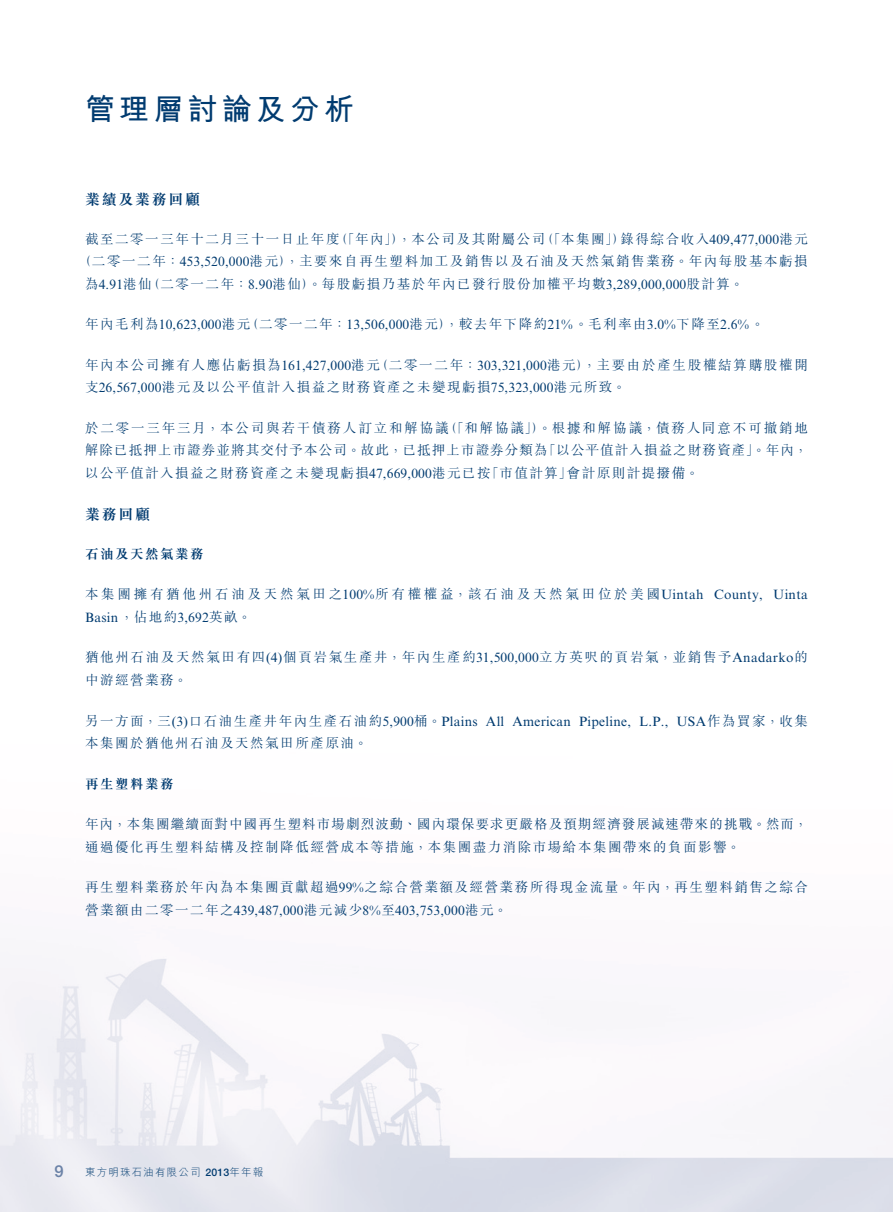
<style>
.page{position:relative;width:893px;height:1212px;background:#fff}
.page>*{position:absolute;margin:0;border:0;box-sizing:border-box;transform-origin:0 0}
.t1{font:700 30px "M Hei HK";letter-spacing:.14em;color:#003b70}
.t2{font:500 16.5px "Helvetica Neue LT Std";color:#6b82a7}
._03_H1{font:700 15px "M Sung HK";letter-spacing:.11em;color:#003b70}
._01_Body_Text{font:300 13.5px/22.5px "M Sung HK";letter-spacing:.115em;color:#003b70}
._01_Body_Text-2{font:300 13.5px/22.5px "M Sung HK";letter-spacing:.08em;color:#003b70}
._01_Body_Text-3{font:13.5px "Times New Roman MT Std";letter-spacing:.02em;color:#003b70}
._01_Body_Text-4{font:300 13.5px/22.5px "M Sung HK";letter-spacing:.205em;color:#003b70}
._01_Body_Text-5{font:300 13.5px "M Sung HK";letter-spacing:.14em;color:#003b70}
._04___H2{font:700 13.5px "M Sung HK";letter-spacing:.11em;color:#003b70}
.t3{font:300 10.5px "M Hei HK";letter-spacing:.115em;color:#003b70}
.s1{font-family:"M Sung HK";font-weight:300}
.s2{font-family:"Times New Roman MT Std";font-weight:400}
.s3{font-family:"Helvetica Neue LT Std";font-weight:500}
</style>
<div class="page">
<img style="left:0;top:959px;width:893px;height:253px">
<h1 class="t1" style="left:85px;top:87px;width:271px">管理層討論及分析</h1>
<p class="_03_H1" style="left:85px;top:189px;width:117px">業績及業務回顧</p>
<p class="_01_Body_Text" style="left:398px;top:227px;width:149px">，本公司及其附屬公司</p>
<p class="_01_Body_Text-3" style="left:620px;top:232px;width:189px"><span class="s1">錄得綜合收入</span>409,477,000<span class="s1">港元</span></p>
<p class="_01_Body_Text" style="left:85px;top:227px;width:256px">截至二零一三年十二月三十一日止年度</p>
<p class="_01_Body_Text" style="left:78px;top:250px;width:731px">（二零一二年：<span class="s2">453,520,000</span>港元，）主要來自再生塑料加工及銷售以及石油及天然氣銷售業務。年內每股基本虧損</p>
<p class="_01_Body_Text" style="left:147px;top:272px;width:598px">（二零一二年：<span class="s2">8.90</span>港仙）。每股虧損乃基於年內已發行股份加權平均數<span class="s2">3,289,000,000</span>股計算。</p>
<p class="_01_Body_Text" style="left:541px;top:227px;width:86px">（「本集團」）</p>
<p class="_01_Body_Text" style="left:335px;top:227px;width:71px">（「年內」）</p>
<p class="_01_Body_Text-3" style="left:85px;top:277px;width:68px"><span class="s1">為</span>4.91<span class="s1">港仙</span></p>
<p class="_01_Body_Text-3" style="left:85px;top:317px;width:167px"><span class="s1">年內毛利為</span>10,623,000<span class="s1">港元</span></p>
<p class="_01_Body_Text" style="left:245px;top:313px;width:520px">（二零一二年：<span class="s2">13,506,000</span>港元，）較去年下降約<span class="s2">21%</span>。毛利率由<span class="s2">3.0%</span>下降至<span class="s2">2.6%</span>。</p>
<p class="_01_Body_Text" style="left:85px;top:353px;width:542px">年內本公司擁有人應佔虧損為<span class="s2">161,427,000</span>港元<br>支<span class="s2">26,567,000</span>港元及以公平值計入損益之財務資產之未變現虧損<span class="s2">75,323,000</span>港元所致。</p>
<p class="_01_Body_Text-5" style="left:444px;top:418px;width:366px">（「和解協議」）。根據和解協議，債務人同意不可撤銷地</p>
<p class="_01_Body_Text" style="left:375px;top:353px;width:434px">（二零一二年：<span class="s2">303,321,000</span>港元，）主要由於產生股權結算購股權開</p>
<p class="_01_Body_Text-5" style="left:85px;top:418px;width:365px">於二零一三年三月，本公司與若干債務人訂立和解協議</p>
<p class="_01_Body_Text-2" style="left:85px;top:439px;width:464px">解除已抵押上市證券並將其交付予本公司。故此，已抵押上市證券分類為</p>
<p class="_01_Body_Text-2" style="left:543px;top:439px;width:266px">「以公平值計入損益之財務資產」。年內，</p>
<p class="_01_Body_Text" style="left:85px;top:461px;width:407px">以公平值計入損益之財務資產之未變現虧損<span class="s2">47,669,000</span>港元已按</p>
<p class="_03_H1" style="left:85px;top:504px;width:67px">業務回顧</p>
<p class="_04___H2" style="left:85px;top:545px;width:120px">石油及天然氣業務</p>
<p class="_01_Body_Text" style="left:486px;top:461px;width:87px">「市值計算」</p>
<p class="_01_Body_Text" style="left:567px;top:461px;width:134px">會計原則計提撥備。</p>
<p class="_01_Body_Text-4" style="left:85px;top:583px;width:620px">本集團擁有猶他州石油及天然氣田之<span class="s2">100%</span>所有權權益，該石油及天然氣田位於美國<span class="s2">Uintah<br>Basin</span>，佔地約<span class="s2">3,692</span>英畝。</p>
<p class="_01_Body_Text" style="left:85px;top:646px;width:724px">猶他州石油及天然氣田有四 <span class="s2">)4(</span> 個頁岩氣生產井，年內生產約<span class="s2">31,500,000</span>立方英呎的頁岩氣，並銷售予<span class="s2">Anadarko</span>的中游經營業務。</p>
<p class="_01_Body_Text" style="left:677px;top:709px;width:133px"><span class="s2">USA</span>作為買家，收集</p>
<p class="_01_Body_Text-3" style="left:773px;top:587px;width:36px">Uinta</p>
<p class="_01_Body_Text-3" style="left:714px;top:587px;width:50px">County,</p>
<p class="_01_Body_Text" style="left:85px;top:709px;width:394px">另一方面，三 <span class="s2">)3(</span> 口石油生產井年內生產石油約<span class="s2">5,900</span>桶。<span class="s2">Plains</span>本集團於猶他州石油及天然氣田所產原油。</p>
<p class="_04___H2" style="left:85px;top:774px;width:90px">再生塑料業務</p>
<p class="_01_Body_Text-2" style="left:85px;top:812px;width:724px">年內，本集團繼續面對中國再生塑料市場劇烈波動、國內環保要求更嚴格及預期經濟發展減速帶來的挑戰。然而，通過優化再生塑料結構及控制降低經營成本等措施，本集團盡力消除市場給本集團帶來的負面影響。</p>
<p class="_01_Body_Text" style="left:85px;top:875px;width:724px">再生塑料業務於年內為本集團貢獻超過<span class="s2">99%</span>之綜合營業額及經營業務所得現金流量。年內，再生塑料銷售之綜合營業額由二零一二年之<span class="s2">439,487,000</span>港元減少<span class="s2">8%</span>至<span class="s2">403,753,000</span>港元。</p>
<p class="_01_Body_Text-3" style="left:512px;top:713px;width:60px">American</p>
<p class="_01_Body_Text-3" style="left:579px;top:713px;width:91px">Pipeline L, P. . ,</p>
<p class="_01_Body_Text-3" style="left:486px;top:713px;width:20px">All</p>
<p class="t2" style="left:55px;top:1161px;width:11px">9</p>
<p class="t3" style="left:85px;top:1165px;width:180px">東方明珠石油有限公司 <span class="s3">2013</span>年年報</p>
</div>
